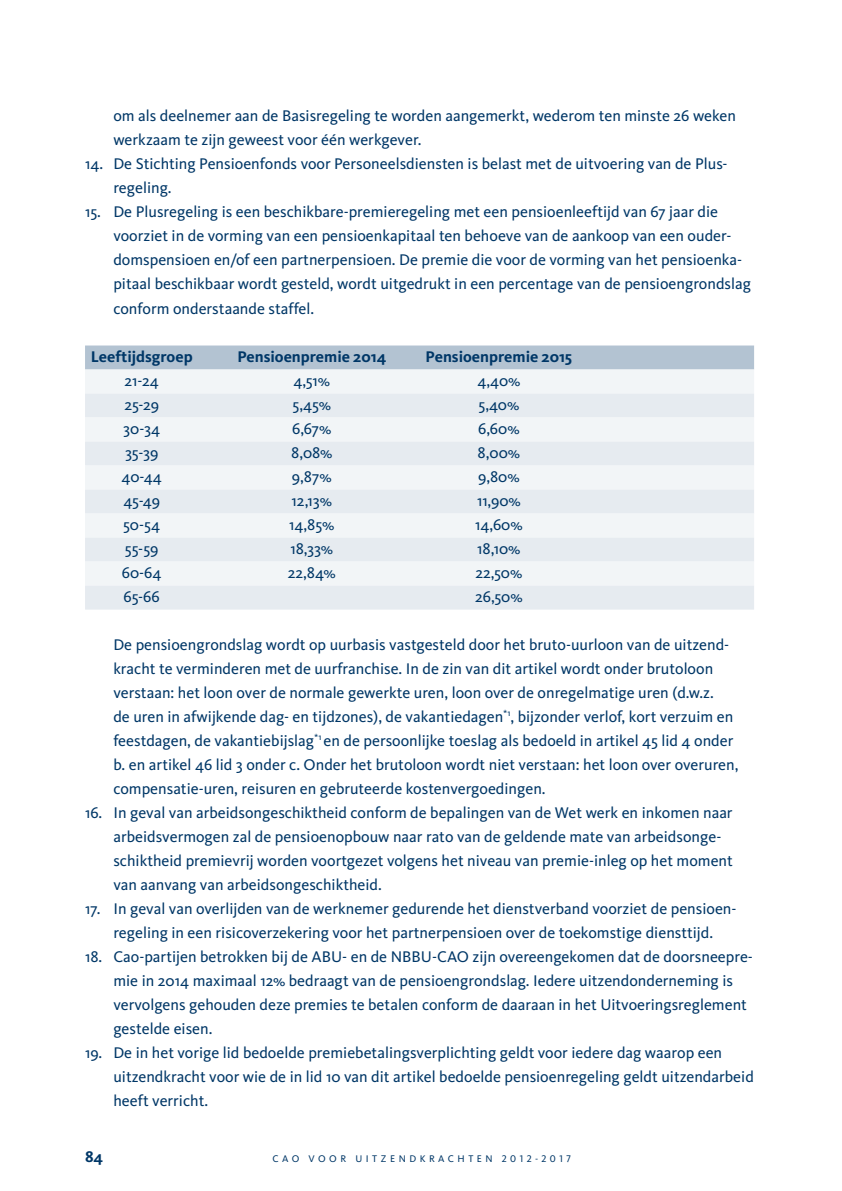
<style>
.page{position:relative;width:842px;height:1191px;background:#fff}
.page>*{position:absolute;margin:0;border:0;box-sizing:border-box;transform-origin:0 0}
.t1{font:16px/24px "Kievit";color:#003767}
.t2{font:700 16px "Kievit";color:#003767}
.t3{font:10px "Kievit Book SC";letter-spacing:.35em;color:#003767}
</style>
<div class="page">
<div style="left:85px;top:345px;width:669px;height:24px;background:#b3c3d2"></div>
<div style="left:85px;top:369px;width:669px;height:24px;background:#f2f5f7"></div>
<div style="left:85px;top:393px;width:669px;height:24px;background:#e6ebf0"></div>
<div style="left:85px;top:417px;width:669px;height:24px;background:#f2f5f7"></div>
<div style="left:85px;top:441px;width:669px;height:24px;background:#e6ebf0"></div>
<div style="left:85px;top:465px;width:669px;height:24px;background:#f2f5f7"></div>
<div style="left:85px;top:489px;width:669px;height:24px;background:#e6ebf0"></div>
<div style="left:85px;top:513px;width:669px;height:24px;background:#f2f5f7"></div>
<div style="left:85px;top:537px;width:669px;height:24px;background:#e6ebf0"></div>
<div style="left:85px;top:561px;width:669px;height:24px;background:#f2f5f7"></div>
<div style="left:85px;top:585px;width:669px;height:24px;background:#e6ebf0"></div>
<p class="t1" style="left:113px;top:104px;width:624px">om als deelnemer aan de Basisregeling te worden aangemerkt, wederom ten minste 26 weken werkzaam te zijn geweest voor één werkgever.</p>
<p class="t1" style="left:113px;top:152px;width:616px;text-indent:-28px">14. De Stichting Pensioenfonds voor Personeelsdiensten is belast met de uitvoering van de Plus&shy;regeling.</p>
<p class="t1" style="left:113px;top:200px;width:639px;text-indent:-28px">15. De Plusregeling is een beschikbare-premieregeling met een pensioenleeftijd van 67 jaar die voorziet in de vorming van een pensioenkapitaal ten behoeve van de aankoop van een ouder&shy;domspensioen en/of een partnerpensioen. De premie die voor de vorming van het pensioenka&shy;pitaal beschikbaar wordt gesteld, wordt uitgedrukt in een percentage van de pensioengrondslag conform onderstaande staffel.</p>
<p class="t2" style="left:91px;top:347px;width:103px">Leeftijdsgroep</p>
<p class="t2" style="left:237px;top:347px;width:150px">Pensioenpremie 2014</p>
<p class="t2" style="left:426px;top:347px;width:148px">Pensioenpremie 2015</p>
<p class="t1" style="left:124px;top:368px;width:36px">21-24</p>
<p class="t1" style="left:293px;top:368px;width:38px">4,51%</p>
<p class="t1" style="left:477px;top:368px;width:45px">4,40%</p>
<p class="t1" style="left:124px;top:392px;width:36px">25-29</p>
<p class="t1" style="left:292px;top:392px;width:40px">5,45%</p>
<p class="t1" style="left:478px;top:392px;width:42px">5,40%</p>
<p class="t1" style="left:123px;top:416px;width:38px">30-34</p>
<p class="t1" style="left:292px;top:416px;width:41px">6,67%</p>
<p class="t1" style="left:478px;top:416px;width:43px">6,60%</p>
<p class="t1" style="left:125px;top:440px;width:35px">35-39</p>
<p class="t1" style="left:291px;top:440px;width:43px">8,08%</p>
<p class="t1" style="left:478px;top:440px;width:44px">8,00%</p>
<p class="t1" style="left:122px;top:464px;width:42px">40-44</p>
<p class="t1" style="left:292px;top:464px;width:41px">9,87%</p>
<p class="t1" style="left:478px;top:464px;width:43px">9,80%</p>
<p class="t1" style="left:123px;top:488px;width:38px">45-49</p>
<p class="t1" style="left:292px;top:488px;width:42px">12,13%</p>
<p class="t1" style="left:477px;top:488px;width:45px">11,90%</p>
<p class="t1" style="left:123px;top:512px;width:39px">50-54</p>
<p class="t1" style="left:289px;top:512px;width:47px">14,85%</p>
<p class="t1" style="left:475px;top:512px;width:49px">14,60%</p>
<p class="t1" style="left:125px;top:536px;width:35px">55-59</p>
<p class="t1" style="left:290px;top:536px;width:44px">18,33%</p>
<p class="t1" style="left:477px;top:536px;width:45px">18,10%</p>
<p class="t1" style="left:122px;top:560px;width:41px">60-64</p>
<p class="t1" style="left:288px;top:560px;width:50px">22,84%</p>
<p class="t1" style="left:475px;top:560px;width:49px">22,50%</p>
<p class="t1" style="left:124px;top:584px;width:38px">65-66</p>
<p class="t1" style="left:475px;top:584px;width:49px">26,50%</p>
<p class="t1" style="left:113px;top:632px;width:627px">De pensioengrondslag wordt op uurbasis vastgesteld door het bruto-uurloon van de uitzend&shy;kracht te verminderen met de uurfranchise. In de zin van dit artikel wordt onder brutoloon verstaan: het loon over de normale gewerkte uren, loon over de onregelmatige uren (d.w.z.<br>de uren in afwijkende dag- en tijdzones), de vakantiedagen<sup>*1</sup>, bijzonder verlof, kort verzuim en feestdagen, de vakantiebijslag<sup>*1</sup> en de persoonlijke toeslag als bedoeld in artikel 45 lid 4 onder b. en artikel 46 lid 3 onder c. Onder het brutoloon wordt niet verstaan: het loon over overuren, compensatie-uren, reisuren en gebruteerde kostenvergoedingen.</p>
<p class="t1" style="left:113px;top:800px;width:621px;text-indent:-28px">16. In geval van arbeidsongeschiktheid conform de bepalingen van de Wet werk en inkomen naar arbeidsvermogen zal de pensioenopbouw naar rato van de geldende mate van arbeidsonge&shy;schiktheid premievrij worden voortgezet volgens het niveau van premie-inleg op het moment van aanvang van arbeidsongeschiktheid.</p>
<p class="t1" style="left:85px;top:896px;width:653px;text-align:center">17. In geval van overlijden van de werknemer gedurende het dienstverband voorziet de pensioen&shy;regeling in een risicoverzekering voor het partnerpensioen over de toekomstige diensttijd.</p>
<p class="t1" style="left:113px;top:944px;width:641px;text-indent:-28px">18. Cao-partijen betrokken bij de ABU- en de NBBU-CAO zijn overeengekomen dat de doorsneepre&shy;mie in 2014 maximaal 12% bedraagt van de pensioengrondslag. Iedere uitzendonderneming is vervolgens gehouden deze premies te betalen conform de daaraan in het Uitvoeringsreglement gestelde eisen.</p>
<p class="t1" style="left:113px;top:1040px;width:642px;text-indent:-28px">19. De in het vorige lid bedoelde premiebetalingsverplichting geldt voor iedere dag waarop een uitzendkracht voor wie de in lid 10 van dit artikel bedoelde pensioenregeling geldt uitzendarbeid heeft verricht.</p>
<p class="t2" style="left:85px;top:1147px;width:20px">84</p>
<p class="t3" style="left:272px;top:1152px;width:300px">CAO VOOR UITZENDKRACHTEN 2012-2017</p>
</div>
